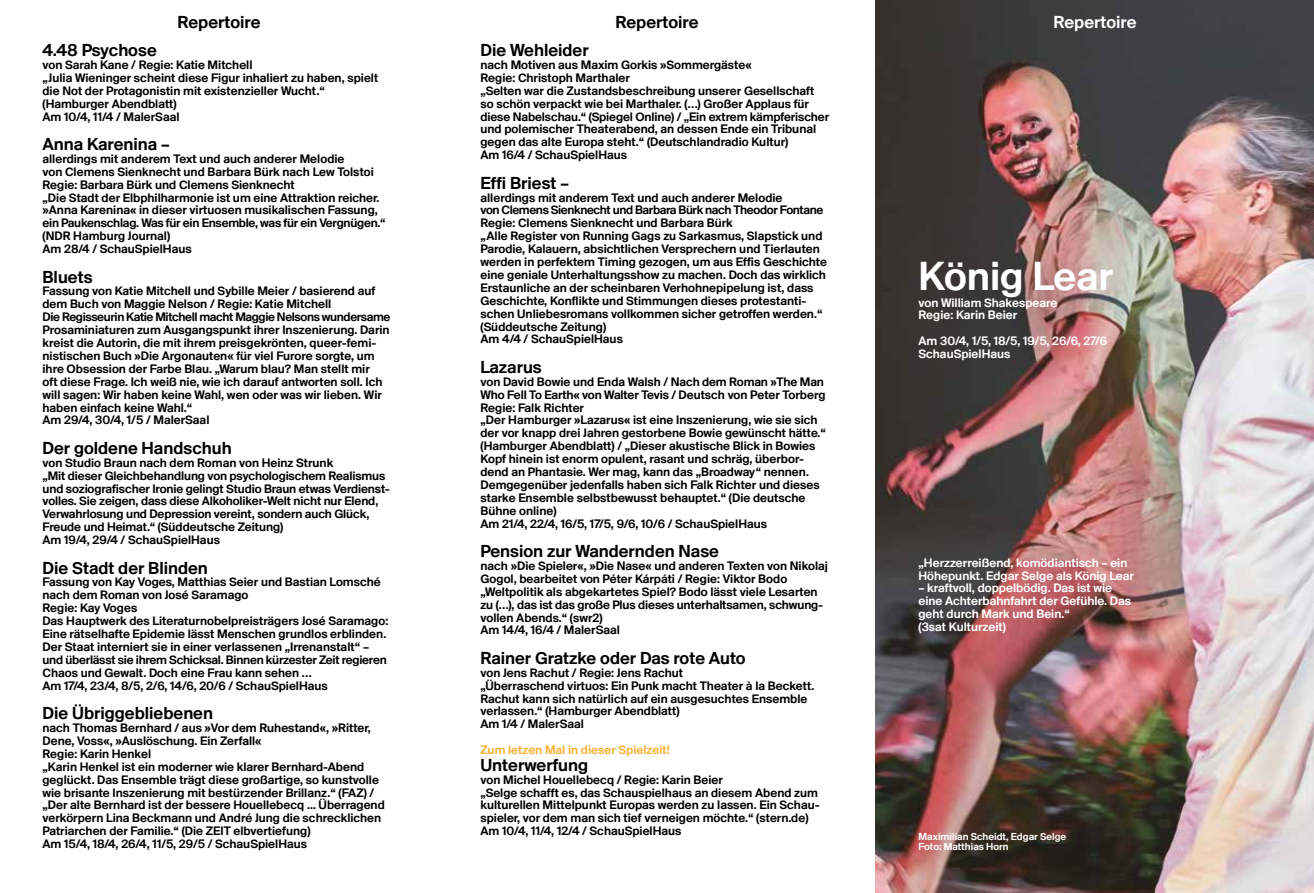
<style>
.page{position:relative;width:1314px;height:893px;background:#fff}
.page>*{position:absolute;margin:0;border:0;box-sizing:border-box;transform-origin:0 0}
.t1{font:42px "Suisse BP Intl Antique";color:#fff}
.t2{font:18px "Suisse BP Intl Antique";color:#000}
.t3{font:18px "Suisse BP Intl Antique";color:#fff}
.t4{font:12.75px/12.9px "Suisse BP Intl Antique";color:#000}
.t5{font:12.75px/12.9px "Suisse BP Intl Antique";color:#fff}
.t6{font:12.75px "Suisse BP Intl Antique";color:#f8b236}
.t7{font:10.5px/10.5px "Suisse BP Intl Antique";color:#fff}
</style>
<div class="page">
<img style="left:876px;top:0;width:438px;height:893px">
<h2 class="t2" style="left:177px;top:11px;width:85px">Repertoire</h2>
<h2 class="t2" style="left:43px;top:39px;width:116px">4.48 Psychose</h2>
<p class="t4" style="left:43px;top:58px;width:337px">von Sarah Kane / Regie: Katie Mitchell<br>„Julia Wieninger scheint diese Figur inhaliert zu haben, spielt die Not der Protagonistin mit existenzieller Wucht.“ (Hamburger Abendblatt)<br>Am 10/4, 11/4 / MalerSaal</p>
<h2 class="t2" style="left:43px;top:133px;width:129px">Anna Karenina –</h2>
<p class="t4" style="left:43px;top:152px;width:345px">allerdings mit anderem Text und auch anderer Melodie<br>von Clemens Sienknecht und Barbara Bürk nach Lew Tolstoi Regie: Barbara Bürk und Clemens Sienknecht<br>„Die Stadt der Elbphilharmonie ist um eine Attraktion reicher. »Anna Karenina« in dieser virtuosen musikalischen Fassung, ein Paukenschlag. Was für ein Ensemble, was für ein Vergnügen.“ (NDR Hamburg Journal)<br>Am 28/4 / SchauSpielHaus</p>
<h2 class="t2" style="left:43px;top:266px;width:52px">Bluets</h2>
<p class="t4" style="left:43px;top:285px;width:350px">Fassung von Katie Mitchell und Sybille Meier / basierend auf dem Buch von Maggie Nelson / Regie: Katie Mitchell<br>Die Regisseurin Katie Mitchell macht Maggie Nelsons wundersame Prosaminiaturen zum Ausgangspunkt ihrer Inszenierung. Darin kreist die Autorin, die mit ihrem preisgekrönten, queer-femi&shy;nistischen Buch »Die Argonauten« für viel Furore sorgte, um ihre Obsession der Farbe Blau. „Warum blau? Man stellt mir<br>oft diese Frage. Ich weiß nie, wie ich darauf antworten soll. Ich will sagen: Wir haben keine Wahl, wen oder was wir lieben. Wir haben einfach keine Wahl.“<br>Am 29/4, 30/4, 1/5 / MalerSaal</p>
<h2 class="t2" style="left:43px;top:437px;width:191px">Der goldene Handschuh</h2>
<p class="t4" style="left:43px;top:456px;width:349px">von Studio Braun nach dem Roman von Heinz Strunk<br>„Mit dieser Gleichbehandlung von psychologischem Realismus und soziografischer Ironie gelingt Studio Braun etwas Verdienst&shy;volles. Sie zeigen, dass diese Alkoholiker-Welt nicht nur Elend, Verwahrlosung und Depression vereint, sondern auch Glück, Freude und Heimat.“ (Süddeutsche Zeitung)<br>Am 19/4, 29/4 / SchauSpielHaus</p>
<h2 class="t2" style="left:43px;top:557px;width:167px">Die Stadt der Blinden</h2>
<p class="t4" style="left:43px;top:576px;width:347px">Fassung von Kay Voges, Matthias Seier und Bastian Lomsché nach dem Roman von José Saramago<br>Regie: Kay Voges<br>Das Hauptwerk des Literaturnobelpreisträgers José Saramago:<br>Eine rätselhafte Epidemie lässt Menschen grundlos erblinden.<br>Der Staat interniert sie in einer verlassenen „Irrenanstalt“ – und überlässt sie ihrem Schicksal. Binnen kürzester Zeit regieren Chaos und Gewalt. Doch eine Frau kann sehen …<br>Am 17/4, 23/4, 8/5, 2/6, 14/6, 20/6 / SchauSpielHaus</p>
<h2 class="t2" style="left:43px;top:702px;width:172px">Die Übriggebliebenen</h2>
<p class="t4" style="left:43px;top:721px;width:344px">nach Thomas Bernhard / aus »Vor dem Ruhestand«, »Ritter, Dene, Voss«, »Auslöschung. Ein Zerfall«<br>Regie: Karin Henkel<br>„Karin Henkel ist ein moderner wie klarer Bernhard-Abend geglückt. Das Ensemble trägt diese großartige, so kunstvolle wie brisante Inszenierung mit bestürzender Brillanz.“ (FAZ) / „Der alte Bernhard ist der bessere Houellebecq ... Überragend verkörpern Lina Beckmann und André Jung die schrecklichen Patriarchen der Familie.“ (Die ZEIT elbvertiefung)<br>Am 15/4, 18/4, 26/4, 11/5, 29/5 / SchauSpielHaus</p>
<h2 class="t2" style="left:615px;top:11px;width:85px">Repertoire</h2>
<h2 class="t2" style="left:480px;top:39px;width:110px">Die Wehleider</h2>
<p class="t4" style="left:480px;top:58px;width:350px">nach Motiven aus Maxim Gorkis »Sommergäste«<br>Regie: Christoph Marthaler<br>„Selten war die Zustandsbeschreibung unserer Gesellschaft so schön verpackt wie bei Marthaler. (…) Großer Applaus für diese Nabelschau.“ (Spiegel Online) / „Ein extrem kämpferischer und polemischer Theaterabend, an dessen Ende ein Tribunal gegen das alte Europa steht.“ (Deutschlandradio Kultur)<br>Am 16/4 / SchauSpielHaus</p>
<h2 class="t2" style="left:480px;top:172px;width:90px">Effi Briest –</h2>
<p class="t4" style="left:480px;top:191px;width:348px">allerdings mit anderem Text und auch anderer Melodie<br>von Clemens Sienknecht und Barbara Bürk nach Theodor Fontane Regie: Clemens Sienknecht und Barbara Bürk<br>„Alle Register von Running Gags zu Sarkasmus, Slapstick und Parodie, Kalauern, absichtlichen Versprechern und Tierlauten werden in perfektem Timing gezogen, um aus Effis Geschichte eine geniale Unterhaltungsshow zu machen. Doch das wirklich Erstaunliche an der scheinbaren Verhohnepipelung ist, dass Geschichte, Konflikte und Stimmungen dieses protestanti&shy;schen Unliebesromans vollkommen sicher getroffen werden.“ (Süddeutsche Zeitung)<br>Am 4/4 / SchauSpielHaus</p>
<h2 class="t2" style="left:480px;top:356px;width:63px">Lazarus</h2>
<p class="t4" style="left:480px;top:375px;width:347px">von David Bowie und Enda Walsh / Nach dem Roman »The Man Who Fell To Earth« von Walter Tevis / Deutsch von Peter Torberg Regie: Falk Richter<br>„Der Hamburger »Lazarus« ist eine Inszenierung, wie sie sich der vor knapp drei Jahren gestorbene Bowie gewünscht hätte.“ (Hamburger Abendblatt) / „Dieser akustische Blick in Bowies Kopf hinein ist enorm opulent, rasant und schräg, überbor&shy;dend an Phantasie. Wer mag, kann das „Broadway“ nennen.<br>Demgegenüber jedenfalls haben sich Falk Richter und dieses starke Ensemble selbstbewusst behauptet.“ (Die deutsche Bühne online)<br>Am 21/4, 22/4, 16/5, 17/5, 9/6, 10/6 / SchauSpielHaus</p>
<h2 class="t2" style="left:480px;top:540px;width:240px">Pension zur Wandernden Nase</h2>
<p class="t4" style="left:480px;top:559px;width:349px">nach »Die Spieler«, »Die Nase« und anderen Texten von Nikolaj Gogol, bearbeitet von Péter Kárpáti / Regie: Viktor Bodo „Weltpolitik als abgekartetes Spiel? Bodo lässt viele Lesarten zu (…), das ist das große Plus dieses unterhaltsamen, schwung&shy;vollen Abends.“ (swr2)<br>Am 14/4, 16/4 / MalerSaal</p>
<h2 class="t2" style="left:480px;top:647px;width:267px">Rainer Gratzke oder Das rote Auto</h2>
<p class="t4" style="left:480px;top:666px;width:336px">von Jens Rachut / Regie: Jens Rachut<br>„Überraschend virtuos: Ein Punk macht Theater à la Beckett.<br>Rachut kann sich natürlich auf ein ausgesuchtes Ensemble verlassen.“ (Hamburger Abendblatt)<br>Am 1/4 / MalerSaal</p>
<p class="t6" style="left:480px;top:742px;width:191px">Zum letzen Mal in dieser Spielzeit!</p>
<h2 class="t2" style="left:480px;top:754px;width:109px">Unterwerfung</h2>
<p class="t4" style="left:480px;top:773px;width:341px">von Michel Houellebecq / Regie: Karin Beier<br>„Selge schafft es, das Schauspielhaus an diesem Abend zum kulturellen Mittelpunkt Europas werden zu lassen. Ein Schau&shy;spieler, vor dem man sich tief verneigen möchte.“ (stern.de)<br>Am 10/4, 11/4, 12/4 / SchauSpielHaus</p>
<h2 class="t3" style="left:1053px;top:11px;width:85px">Repertoire</h2>
<h1 class="t1" style="left:918px;top:251px;width:196px">König Lear</h1>
<p class="t5" style="left:918px;top:296px;width:140px">von William Shakespeare<br>Regie: Karin Beier</p>
<p class="t5" style="left:918px;top:334px;width:190px">Am 30/4, 1/5, 18/5, 19/5, 26/6, 27/6<br>SchauSpielHaus</p>
<p class="t5" style="left:918px;top:556px;width:217px">„Herzzerreißend, komödiantisch – ein<br>Höhepunkt. Edgar Selge als König Lear</p>
<p class="t5" style="left:918px;top:581px;width:214px">– kraftvoll, doppelbödig. Das ist wie eine Achterbahnfahrt der Gefühle. Das geht durch Mark und Bein.“<br>(3sat Kulturzeit)</p>
<p class="t7" style="left:918px;top:831px;width:149px">Maximilian Scheidt, Edgar Selge<br>Foto: Matthias Horn</p>
</div>
